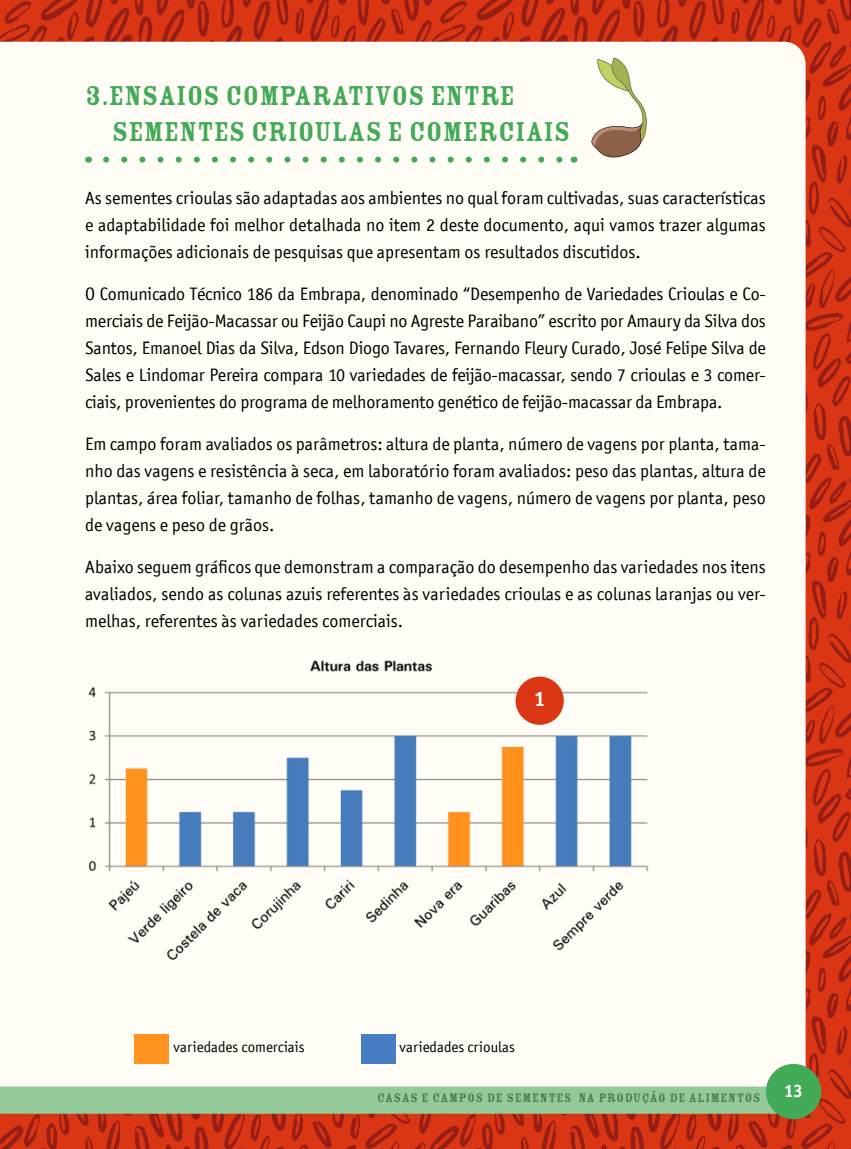
<style>
.page{position:relative;width:851px;height:1149px;background:#fff}
.page>*{position:absolute;margin:0;border:0;box-sizing:border-box;transform-origin:0 0}
.t1{font:30px/36px "Rosewood Std Fill";color:#43aa57}
.t2{font:700 21px "Officina San ITC";color:#fff}
.t3{font:18px/27px "Officina San ITC";color:#000;text-align:justify}
.t4{font:700 18px "Officina San ITC";color:#fff}
.t5{font:15px "Officina San ITC";color:#000}
.t6{font:13.5px "Rosewood Std Fill";letter-spacing:.05em;color:#43804d}
</style>
<div class="page">
<svg style="left:0;top:0;width:435px;height:42px;background:#c83015"></svg>
<svg style="left:435px;top:0;width:415px;height:356px;background:#c93116"></svg>
<svg style="left:805px;top:356px;width:45px;height:436px;background:#ca3217"></svg>
<svg style="left:0;top:1113px;width:435px;height:35px;background:#c73216"></svg>
<svg style="left:435px;top:792px;width:415px;height:356px;background:#c83216"></svg>
<div style="left:85px;top:42px;width:720px;height:1044px;background:#fffdf6"></div>
<div style="left:0;top:1086px;width:776px;height:27px;background:#94ca9a"></div>
<div style="left:765px;top:1063px;width:56px;height:55px;background:#43aa57;border-radius:50%"></div>
<img style="left:85px;top:651px;width:570px;height:314px">
<svg style="left:591px;top:57px;width:56px;height:103px"></svg>
<div style="left:515px;top:676px;width:48px;height:48px;background:#db3614;border-radius:50%"></div>
<div style="left:134px;top:1033px;width:34px;height:30px;background:#ff931f"></div>
<div style="left:361px;top:1033px;width:34px;height:30px;background:#477dc3"></div>
<svg style="left:106px;top:157px;width:458px;height:6px"></svg>
<h1 class="t1" style="left:112px;top:77px;width:459px;text-indent:-27px">3.ENSAIOS COMPARATIVOS ENTRE<br>SEMENTES CRIOULAS E COMERCIAIS</h1>
<p class="t3" style="left:85px;top:184px;width:682px">As sementes crioulas são adaptadas aos ambientes no qual foram cultivadas, suas características e adaptabilidade foi melhor detalhada no item 2 deste documento, aqui vamos trazer algumas informações adicionais de pesquisas que apresentam os resultados discutidos.</p>
<p class="t3" style="left:85px;top:280px;width:682px">O Comunicado Técnico 186 da Embrapa, denominado “Desempenho de Variedades Crioulas e Co&shy;merciais de Feijão-Macassar ou Feijão Caupi no Agreste Paraibano” escrito por Amaury da Silva dos Santos, Emanoel Dias da Silva, Edson Diogo Tavares, Fernando Fleury Curado, José Felipe Silva de Sales e Lindomar Pereira compara 10 variedades de feijão-macassar, sendo 7 crioulas e 3 comer&shy;ciais, provenientes do programa de melhoramento genético de feijão-macassar da Embrapa.</p>
<p class="t3" style="left:85px;top:430px;width:682px">Em campo foram avaliados os parâmetros: altura de planta, número de vagens por planta, tama&shy;nho das vagens e resistência à seca, em laboratório foram avaliados: peso das plantas, altura de plantas, área foliar, tamanho de folhas, tamanho de vagens, número de vagens por planta, peso de vagens e peso de grãos.</p>
<p class="t3" style="left:85px;top:553px;width:682px">Abaixo seguem gráficos que demonstram a comparação do desempenho das variedades nos itens avaliados, sendo as colunas azuis referentes às variedades crioulas e as colunas laranjas ou ver&shy;melhas, referentes às variedades comerciais.</p>
<p class="t2" style="left:534px;top:685px;width:13px">1</p>
<p class="t5" style="left:173px;top:1038px;width:132px">variedades comerciais</p>
<p class="t5" style="left:399px;top:1038px;width:117px">variedades crioulas</p>
<p class="t6" style="left:377px;top:1090px;width:385px">CASAS E CAMPOS DE SEMENTES NA PRODUÇÃO DE ALIMENTOS</p>
<p class="t4" style="left:784px;top:1078px;width:20px">13</p>
</div>
